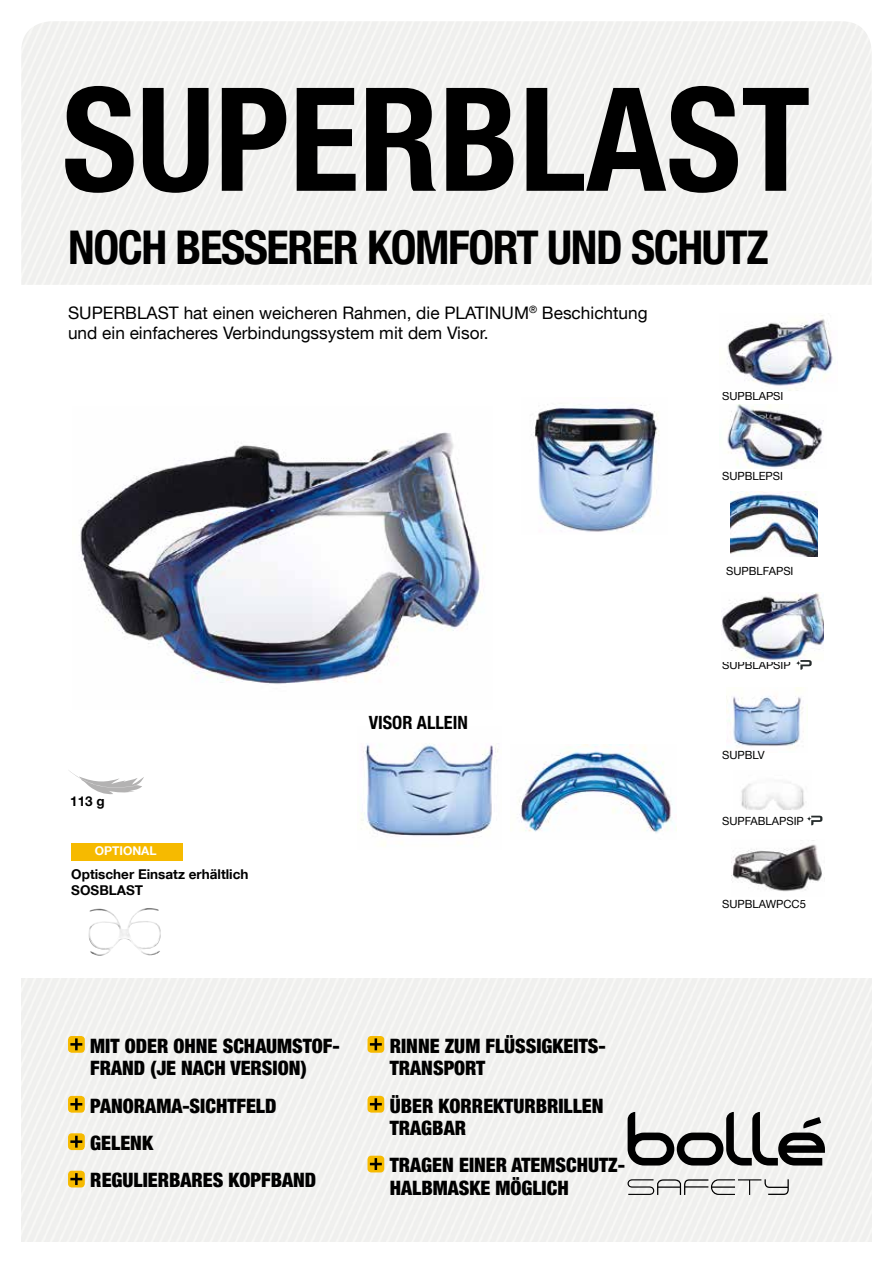
<style>
.page{position:relative;width:893px;height:1263px;background:#fff}
.page>*{position:absolute;margin:0;border:0;box-sizing:border-box;transform-origin:0 0}
.t1{font:700 condensed 144px "Helvetica Neue LT Com";color:#000}
.t2{font:700 condensed 46.5px "Helvetica Neue LT Com";letter-spacing:-.03em;color:#000}
.t3{font:900 condensed 19.8px/22.5px "Helvetica Neue LT Com";color:#000}
.t4{font:700 condensed 18.15px "Helvetica Neue LT Com";color:#000}
.t5{font:17.25px/20.7px "Helvetica Neue LT Com";color:#000}
.t6{font:700 13.5px/16.2px "Helvetica Neue LT Com";color:#000}
.t7{font:700 12px "Helvetica Neue LT Com";color:#fff}
.t8{font:11.25px "Helvetica Neue LT Com";color:#000}
</style>
<div class="page">
<div style="left:21px;top:978px;width:851px;height:264px;background:#f0f0ee"></div>
<svg style="left:70px;top:771px;width:74px;height:23px"></svg>
<svg style="left:628px;top:1112px;width:197px;height:53px"></svg>
<svg style="left:627px;top:1179px;width:162px;height:16px"></svg>
<div style="left:71px;top:842px;width:112px;height:18px;background:#f6ba00"></div>
<img style="left:80px;top:432px;width:405px;height:252px">
<img style="left:88px;top:908px;width:73px;height:48px">
<img style="left:361px;top:743px;width:137px;height:103px">
<img style="left:726px;top:688px;width:78px;height:64px">
<img style="left:727px;top:315px;width:106px;height:76px">
<img style="left:722px;top:592px;width:101px;height:68px">
<img style="left:730px;top:491px;width:88px;height:65px">
<img style="left:727px;top:404px;width:97px;height:65px">
<img style="left:531px;top:404px;width:128px;height:128px">
<img style="left:741px;top:782px;width:64px;height:28px">
<img style="left:731px;top:840px;width:94px;height:52px">
<img style="left:519px;top:744px;width:155px;height:89px">
<svg style="left:796px;top:660px;width:16px;height:10px"></svg>
<svg style="left:806px;top:816px;width:16px;height:9px"></svg>
<div style="left:68px;top:1036px;width:17px;height:17px;background:#f6ba00;border-radius:4px"></div>
<svg style="left:70px;top:1038px;width:12px;height:12px"></svg>
<div style="left:68px;top:1096px;width:17px;height:17px;background:#f6ba00;border-radius:4px"></div>
<svg style="left:70px;top:1098px;width:12px;height:12px"></svg>
<div style="left:68px;top:1133px;width:17px;height:17px;background:#f6ba00;border-radius:4px"></div>
<svg style="left:70px;top:1136px;width:12px;height:11px"></svg>
<div style="left:68px;top:1171px;width:17px;height:16px;background:#f6ba00;border-radius:4px"></div>
<svg style="left:70px;top:1173px;width:12px;height:12px"></svg>
<div style="left:367px;top:1036px;width:17px;height:17px;background:#f6ba00;border-radius:4px"></div>
<svg style="left:370px;top:1038px;width:12px;height:12px"></svg>
<div style="left:367px;top:1096px;width:17px;height:16px;background:#f6ba00;border-radius:4px"></div>
<svg style="left:370px;top:1098px;width:12px;height:12px"></svg>
<div style="left:367px;top:1156px;width:17px;height:16px;background:#f6ba00;border-radius:4px"></div>
<svg style="left:370px;top:1158px;width:12px;height:12px"></svg>
<h1 class="t1" style="left:62px;top:53px;width:750px">SUPERBLAST</h1>
<h2 class="t2" style="left:68px;top:220px;width:702px">NOCH BESSERER KOMFORT UND SCHUTZ</h2>
<p class="t5" style="left:68px;top:302px;width:581px">SUPERBLAST hat einen weicheren Rahmen, die PLATINUM<sup>®</sup> Beschichtung und ein einfacheres Verbindungssystem mit dem Visor.</p>
<p class="t6" style="left:70px;top:792px;width:36px">113 g</p>
<p class="t7" style="left:95px;top:843px;width:63px">OPTIONAL</p>
<p class="t6" style="left:71px;top:866px;width:179px">Optischer Einsatz erhältlich<br>SOSBLAST</p>
<p class="t4" style="left:369px;top:711px;width:101px">VISOR ALLEIN</p>
<p class="t3" style="left:90px;top:1034px;width:251px">MIT ODER OHNE SCHAUMSTOF-<br>FRAND (JE NACH VERSION)</p>
<p class="t3" style="left:90px;top:1087px;width:227px;line-height:37.3px">PANORAMA-SICHTFELD<br>GELENK<br>REGULIERBARES KOPFBAND</p>
<p class="t3" style="left:390px;top:1034px;width:217px">RINNE ZUM FLÜSSIGKEITS-<br>TRANSPORT</p>
<p class="t3" style="left:390px;top:1094px;width:215px">ÜBER KORREKTURBRILLEN<br>TRAGBAR</p>
<p class="t3" style="left:390px;top:1154px;width:237px">TRAGEN EINER ATEMSCHUTZ-<br>HALBMASKE MÖGLICH</p>
<p class="t8" style="left:722px;top:389px;width:63px">SUPBLAPSI</p>
<p class="t8" style="left:722px;top:469px;width:63px">SUPBLEPSI</p>
<p class="t8" style="left:726px;top:564px;width:69px">SUPBLFAPSI</p>
<p class="t8" style="left:722px;top:658px;width:70px">SUPBLAPSIP</p>
<p class="t8" style="left:722px;top:748px;width:44px">SUPBLV</p>
<p class="t8" style="left:722px;top:814px;width:83px">SUPFABLAPSIP</p>
<p class="t8" style="left:722px;top:897px;width:85px">SUPBLAWPCC5</p>
</div>
